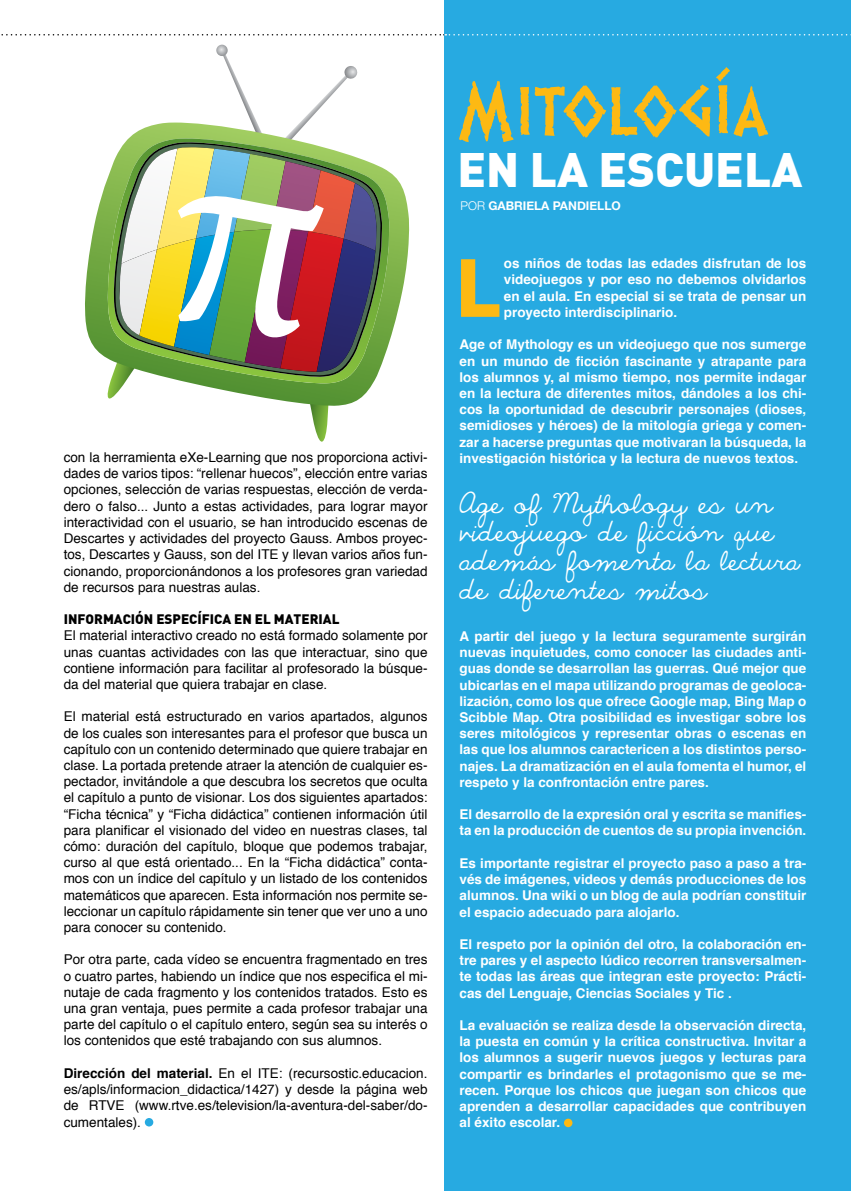
<style>
.page{position:relative;width:851px;height:1191px;background:#fff}
.page>*{position:absolute;margin:0;border:0;box-sizing:border-box;transform-origin:0 0}
.t1{font:900 80.85px "DIN";color:#fdb913}
.t2{font:67.5px "Dalek";color:#fdb913}
.t3{font:900 47.25px "DIN";color:#fff}
.t4{font:24px/28.8px "The Only Exception";color:#fff}
.t5{font:13.5px/16.2px "Helvetica";color:#000;text-align:justify}
.t6{font:700 13.5px/16.2px "Helvetica";color:#fff;text-align:justify}
.t7{font:900 13.5px "DIN";color:#000}
.t8{font:700 12px "Helvetica Neue";color:#fff}
.s1{font-weight:700}
.s2{font-weight:300}
</style>
<div class="page">
<div style="left:444px;top:0;width:406px;height:1191px;background:#27aae1"></div>
<svg style="left:563px;top:1118px;width:9px;height:9px"></svg>
<svg style="left:1px;top:34px;width:850px;height:2px"></svg>
<div style="left:145px;top:1118px;width:8px;height:8px;background:#27aae1;border-radius:50%"></div>
<svg style="left:85px;top:173px;width:325px;height:183px"></svg>
<svg style="left:383px;top:168px;width:8px;height:192px"></svg>
<svg style="left:103px;top:45px;width:274px;height:397px"></svg>
<p class="t5" style="left:64px;top:449px;width:365px">con la herramienta eXe-Learning que nos proporciona activi&shy;dades de varios tipos: “rellenar huecos”, elección entre varias opciones, selección de varias respuestas, elección de verda&shy;dero o falso... Junto a estas actividades, para lograr mayor interactividad con el usuario, se han introducido escenas de Descartes y actividades del proyecto Gauss. Ambos proyec&shy;tos, Descartes y Gauss, son del ITE y llevan varios años fun&shy;cionando, proporcionándonos a los profesores gran variedad de recursos para nuestras aulas.</p>
<p class="t7" style="left:64px;top:610px;width:40px">INFORMACIÓN</p>
<p class="t7" style="left:156px;top:610px;width:26px">ESPEC</p>
<p class="t7" style="left:197px;top:610px;width:21px">ÍFICA</p>
<p class="t7" style="left:234px;top:610px;width:49px">ENELMATERIAL</p>
<p class="t5" style="left:64px;top:628px;width:365px">El material interactivo creado no está formado solamente por unas cuantas actividades con las que interactuar, sino que contiene información para facilitar al profesorado la búsque&shy;da del material que quiera trabajar en clase.</p>
<p class="t5" style="left:64px;top:709px;width:365px">El material está estructurado en varios apartados, algunos de los cuales son interesantes para el profesor que busca un capítulo con un contenido determinado que quiere trabajar en clase. La portada pretende atraer la atención de cualquier es&shy;pectador, invitándole a que descubra los secretos que oculta el capítulo a punto de visionar. Los dos siguientes apartados: “Ficha técnica” y “Ficha didáctica” contienen información útil para planificar el visionado del video en nuestras clases, tal cómo: duración del capítulo, bloque que podemos trabajar, curso al que está orientado... En la “Ficha didáctica” conta&shy;mos con un índice del capítulo y un listado de los contenidos matemáticos que aparecen. Esta información nos permite se&shy;leccionar un capítulo rápidamente sin tener que ver uno a uno para conocer su contenido.</p>
<p class="t5" style="left:64px;top:952px;width:365px">Por otra parte, cada vídeo se encuentra fragmentado en tres o cuatro partes, habiendo un índice que nos especifica el mi&shy;nutaje de cada fragmento y los contenidos tratados. Esto es una gran ventaja, pues permite a cada profesor trabajar una parte del capítulo o el capítulo entero, según sea su interés o los contenidos que esté trabajando con sus alumnos.</p>
<p class="t5" style="left:64px;top:1065px;width:365px"><span class="s1">Dirección del material.</span> En el ITE: (recursostic.educacion. es/apls/informacion_didactica/1427) y desde la página web de RTVE (www.rtve.es/television/la-aventura-del-saber/do&shy;cumentales).</p>
<h2 class="t2" style="left:457px;top:58px;width:313px">Mitología</h2>
<h3 class="t3" style="left:457px;top:138px;width:228px">EN LA ESCUELA</h3>
<p class="t8" style="left:460px;top:198px;width:46px"><span class="s2">POR</span> GABRIELA</p>
<p class="t8" style="left:552px;top:198px;width:16px">PANDIELLO</p>
<p class="t6" style="left:503px;top:255px;width:304px">os niños de todas las edades disfrutan de los videojuegos y por eso no debemos olvidarlos en el aula. En especial si se trata de pensar un proyecto interdisciplinario.</p>
<p class="t6" style="left:459px;top:336px;width:348px">Age of Mythology es un videojuego que nos sumerge en un mundo de ficción fascinante y atrapante para los alumnos y, al mismo tiempo, nos permite indagar en la lectura de diferentes mitos, dándoles a los chi&shy;cos la oportunidad de descubrir personajes (dioses, semidioses y héroes) de la mitología griega y comen&shy;zar a hacerse preguntas que motivaran la búsqueda, la investigación histórica y la lectura de nuevos textos.</p>
<h1 class="t1" style="left:455px;top:233px;width:48px">L</h1>
<h3 class="t4" style="left:459px;top:490px;width:341px">Age of Mythology es un videojuego de ficción que además fomenta la lectura de diferentes mitos</h3>
<p class="t6" style="left:459px;top:628px;width:348px">A partir del juego y la lectura seguramente surgirán nuevas inquietudes, como conocer las ciudades anti&shy;guas donde se desarrollan las guerras. Qué mejor que ubicarlas en el mapa utilizando programas de geoloca&shy;lización, como los que ofrece Google map, Bing Map o Scibble Map. Otra posibilidad es investigar sobre los seres mitológicos y representar obras o escenas en las que los alumnos caractericen a los distintos perso&shy;najes. La dramatización en el aula fomenta el humor, el respeto y la confrontación entre pares.</p>
<p class="t6" style="left:459px;top:806px;width:348px">El desarrollo de la expresión oral y escrita se manifies&shy;ta en la producción de cuentos de su propia invención.</p>
<p class="t6" style="left:459px;top:855px;width:348px">Es importante registrar el proyecto paso a paso a tra&shy;vés de imágenes, videos y demás producciones de los alumnos. Una wiki o un blog de aula podrían constituir el espacio adecuado para alojarlo.</p>
<p class="t6" style="left:459px;top:936px;width:348px">El respeto por la opinión del otro, la colaboración en&shy;tre pares y el aspecto lúdico recorren transversalmen&shy;te todas las áreas que integran este proyecto: Prácti&shy;cas del Lenguaje, Ciencias Sociales y Tic .</p>
<p class="t6" style="left:459px;top:1017px;width:348px">La evaluación se realiza desde la observación directa, la puesta en común y la crítica constructiva. Invitar a los alumnos a sugerir nuevos juegos y lecturas para compartir es brindarles el protagonismo que se me&shy;recen. Porque los chicos que juegan son chicos que aprenden a desarrollar capacidades que contribuyen al éxito escolar.</p>
</div>
